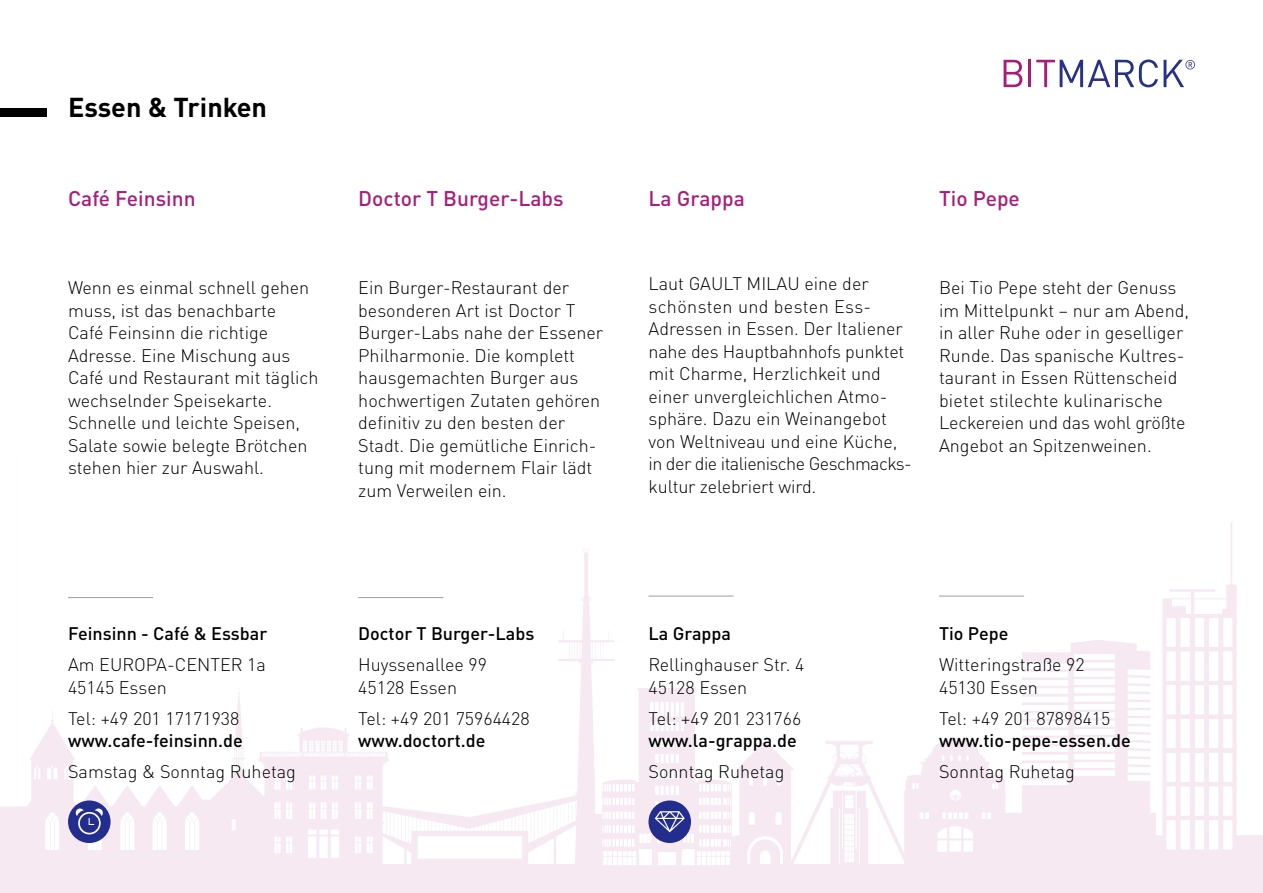
<style>
.page{position:relative;width:1263px;height:893px;background:#fff}
.page>*{position:absolute;margin:0;border:0;box-sizing:border-box;transform-origin:0 0}
.t1{font:700 27px "DIN Pro";color:#000}
.t2{font:500 21px "DIN Pro";color:#a61f7d}
.t3{font:300 18px/22.5px "DIN Pro";color:#000}
.t4{font:500 18px "DIN Pro";color:#000}
</style>
<div class="page">
<img style="left:0;top:59px;width:1263px;height:834px">
<hr style="left:68px;top:597px;width:85px;height:1px;background:#9c9e9f">
<hr style="left:358px;top:597px;width:85px;height:1px;background:#9c9e9f">
<hr style="left:648px;top:596px;width:85px;height:1px;background:#9c9e9f">
<hr style="left:939px;top:596px;width:85px;height:1px;background:#9c9e9f">
<div style="left:0;top:108px;width:47px;height:9px;background:#000"></div>
<div style="left:68px;top:800px;width:43px;height:43px;background:#232d8d;border-radius:50%"></div>
<svg style="left:76px;top:808px;width:27px;height:26px"></svg>
<div style="left:648px;top:800px;width:43px;height:43px;background:#232d8d;border-radius:50%"></div>
<svg style="left:655px;top:811px;width:30px;height:21px"></svg>
<svg style="left:1003px;top:60px;width:19px;height:27px"></svg>
<hr style="left:1028px;top:60px;width:3px;height:27px;background:#a51e7c">
<svg style="left:1036px;top:60px;width:159px;height:27px"></svg>
<h1 class="t1" style="left:68px;top:85px;width:201px">Essen &amp; Trinken</h1>
<p class="t2" style="left:68px;top:182px;width:129px">Café Feinsinn</p>
<p class="t2" style="left:358px;top:182px;width:207px">Doctor T Burger-Labs</p>
<p class="t2" style="left:648px;top:182px;width:98px">La Grappa</p>
<p class="t2" style="left:939px;top:182px;width:82px">Tio Pepe</p>
<p class="t3" style="left:68px;top:275px;width:252px">Wenn es einmal schnell gehen muss, ist das benachbarte<br>Café Feinsinn die richtige<br>Adresse. Eine Mischung aus<br>Café und Restaurant mit täglich wechselnder Speisekarte.<br>Schnelle und leichte Speisen,<br>Salate sowie belegte Brötchen stehen hier zur Auswahl.</p>
<p class="t3" style="left:358px;top:275px;width:247px">Ein Burger-Restaurant der besonderen Art ist Doctor T<br>Burger-Labs nahe der Essener<br>Philharmonie. Die komplett hausgemachten Burger aus hochwertigen Zutaten gehören definitiv zu den besten der<br>Stadt. Die gemütliche Einrich&shy;tung mit modernem Flair lädt zum Verweilen ein.</p>
<p class="t3" style="left:648px;top:271px;width:258px">Laut GAULT MILAU eine der schönsten und besten Ess-<br>Adressen in Essen. Der Italiener nahe des Hauptbahnhofs punktet mit Charme, Herzlichkeit und einer unvergleichlichen Atmo&shy;sphäre. Dazu ein Weinangebot von Weltniveau und eine Küche, in der die italienische Geschmacks------- kultur zelebriert wird.</p>
<p class="t3" style="left:939px;top:275px;width:252px">Bei Tio Pepe steht der Genuss im Mittelpunkt – nur am Abend, in aller Ruhe oder in geselliger<br>Runde. Das spanische Kultres&shy;taurant in Essen Rüttenscheid bietet stilechte kulinarische<br>Leckereien und das wohl größte<br>Angebot an Spitzenweinen.</p>
<p class="t4" style="left:68px;top:619px;width:201px">Feinsinn - Café &amp; Essbar</p>
<p class="t3" style="left:68px;top:652px;width:199px">Am EUROPA-CENTER 1a<br>45145 Essen</p>
<p class="t3" style="left:68px;top:705px;width:173px">Tel: +49 201 17171938</p>
<p class="t4" style="left:68px;top:726px;width:176px">www.cafe-feinsinn.de</p>
<p class="t3" style="left:68px;top:759px;width:229px">Samstag &amp; Sonntag Ruhetag</p>
<p class="t4" style="left:358px;top:619px;width:178px">Doctor T Burger-Labs</p>
<p class="t3" style="left:358px;top:652px;width:130px">Huyssenallee 99<br>45128 Essen</p>
<p class="t3" style="left:358px;top:705px;width:173px">Tel: +49 201 75964428</p>
<p class="t4" style="left:358px;top:726px;width:129px">www.doctort.de</p>
<p class="t4" style="left:648px;top:619px;width:84px">La Grappa</p>
<p class="t3" style="left:648px;top:652px;width:157px">Rellinghauser Str. 4<br>45128 Essen</p>
<p class="t3" style="left:648px;top:705px;width:154px">Tel: +49 201 231766</p>
<p class="t4" style="left:648px;top:726px;width:150px">www.la-grappa.de</p>
<p class="t3" style="left:648px;top:759px;width:137px">Sonntag Ruhetag</p>
<p class="t4" style="left:939px;top:619px;width:71px">Tio Pepe</p>
<p class="t3" style="left:939px;top:652px;width:147px">Witteringstraße 92<br>45130 Essen</p>
<p class="t3" style="left:939px;top:705px;width:173px">Tel: +49 201 87898415</p>
<p class="t4" style="left:939px;top:726px;width:193px">www.tio-pepe-essen.de</p>
<p class="t3" style="left:939px;top:759px;width:137px">Sonntag Ruhetag</p>
</div>
